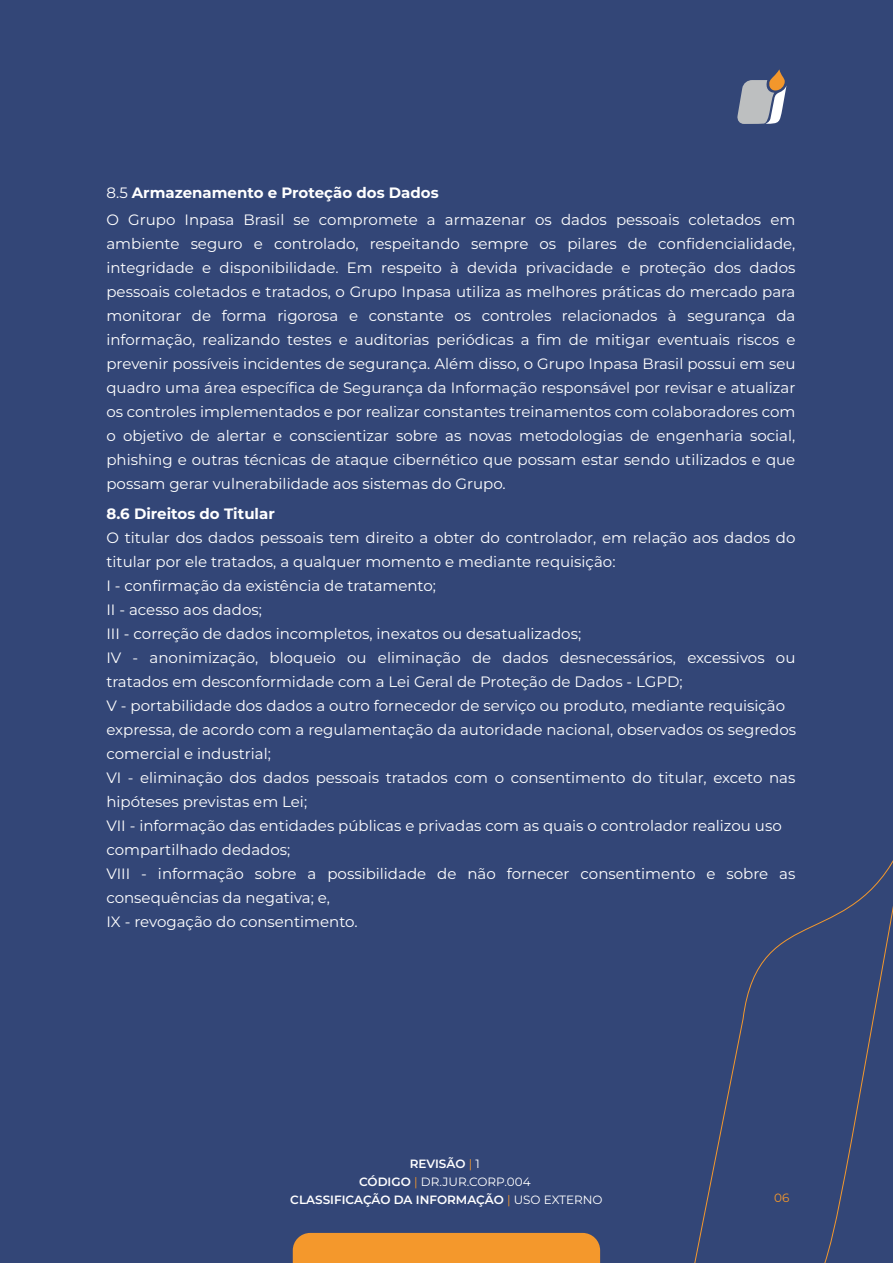
<style>
.page{position:relative;width:893px;height:1263px;background:#334677}
.page>*{position:absolute;margin:0;border:0;box-sizing:border-box;transform-origin:0 0}
.t1{font:15px/24px "Montserrat";color:#fff}
.t2{font:700 15px "Montserrat";color:#fff}
.t3{font:600 12px/18px "Montserrat";color:#fff;text-align:center}
.t4{font:12px "Montserrat";color:#f4982c}
.s1{font-weight:700}
.s2{font-weight:400;color:#f4982c}
.s3{font-weight:400}
</style>
<div class="page">
<svg style="left:694px;top:860px;width:199px;height:403px"></svg>
<div style="left:293px;top:1233px;width:307px;height:30px;background:#f4982c"></div>
<svg style="left:737px;top:69px;width:49px;height:55px"></svg>
<p class="t1" style="left:106px;top:179px;width:690px;line-height:27px">8.5 <span class="s1">Armazenamento e Proteção dos Dados<br></span>O Grupo Inpasa Brasil se compromete a armazenar os dados pessoais coletados em</p>
<p class="t1" style="left:106px;top:231px;width:690px;text-align:justify">ambiente seguro e controlado, respeitando sempre os pilares de confidencialidade, integridade e disponibilidade. Em respeito à devida privacidade e proteção dos dados pessoais coletados e tratados, o Grupo Inpasa utiliza as melhores práticas do mercado para monitorar de forma rigorosa e constante os controles relacionados à segurança da informação, realizando testes e auditorias periódicas a fim de mitigar eventuais riscos e prevenir possíveis incidentes de segurança. Além disso, o Grupo Inpasa Brasil possui em seu quadro uma área específica de Segurança da Informação responsável por revisar e atualizar os controles implementados e por realizar constantes treinamentos com colaboradores com o objetivo de alertar e conscientizar sobre as novas metodologias de engenharia social, phishing e outras técnicas de ataque cibernético que possam estar sendo utilizados e que possam gerar vulnerabilidade aos sistemas do Grupo.</p>
<p class="t2" style="left:106px;top:503px;width:170px">8.6 Direitos do Titular</p>
<p class="t1" style="left:106px;top:525px;width:691px">O titular dos dados pessoais tem direito a obter do controlador, em relação aos dados do titular por ele tratados, a qualquer momento e mediante requisição:<br>I - confirmação da existência de tratamento;<br>II - acesso aos dados;<br>III - correção de dados incompletos, inexatos ou desatualizados;<br>IV - anonimização, bloqueio ou eliminação de dados desnecessários, excessivos ou tratados em desconformidade com a Lei Geral de Proteção de Dados - LGPD;<br>V - portabilidade dos dados a outro fornecedor de serviço ou produto, mediante requisição expressa, de acordo com a regulamentação da autoridade nacional, observados os segredos comercial e industrial;<br>VI - eliminação dos dados pessoais tratados com o consentimento do titular, exceto nas hipóteses previstas em Lei;<br>VII - informação das entidades públicas e privadas com as quais o controlador realizou uso compartilhado dedados;<br>VIII - informação sobre a possibilidade de não fornecer consentimento e sobre as consequências da negativa; e,<br>IX - revogação do consentimento.</p>
<p class="t3" style="left:290px;top:1154px;width:314px">REVISÃO <span class="s2">|</span> <span class="s3">1<br></span>CÓDIGO <span class="s2">|</span> <span class="s3">DR.JUR.CORP.004<br></span>CLASSIFICAÇÃO DA INFORMAÇÃO <span class="s2">|</span> <span class="s3">USO EXTERNO</span></p>
<p class="t4" style="left:774px;top:1190px;width:17px">06</p>
</div>
